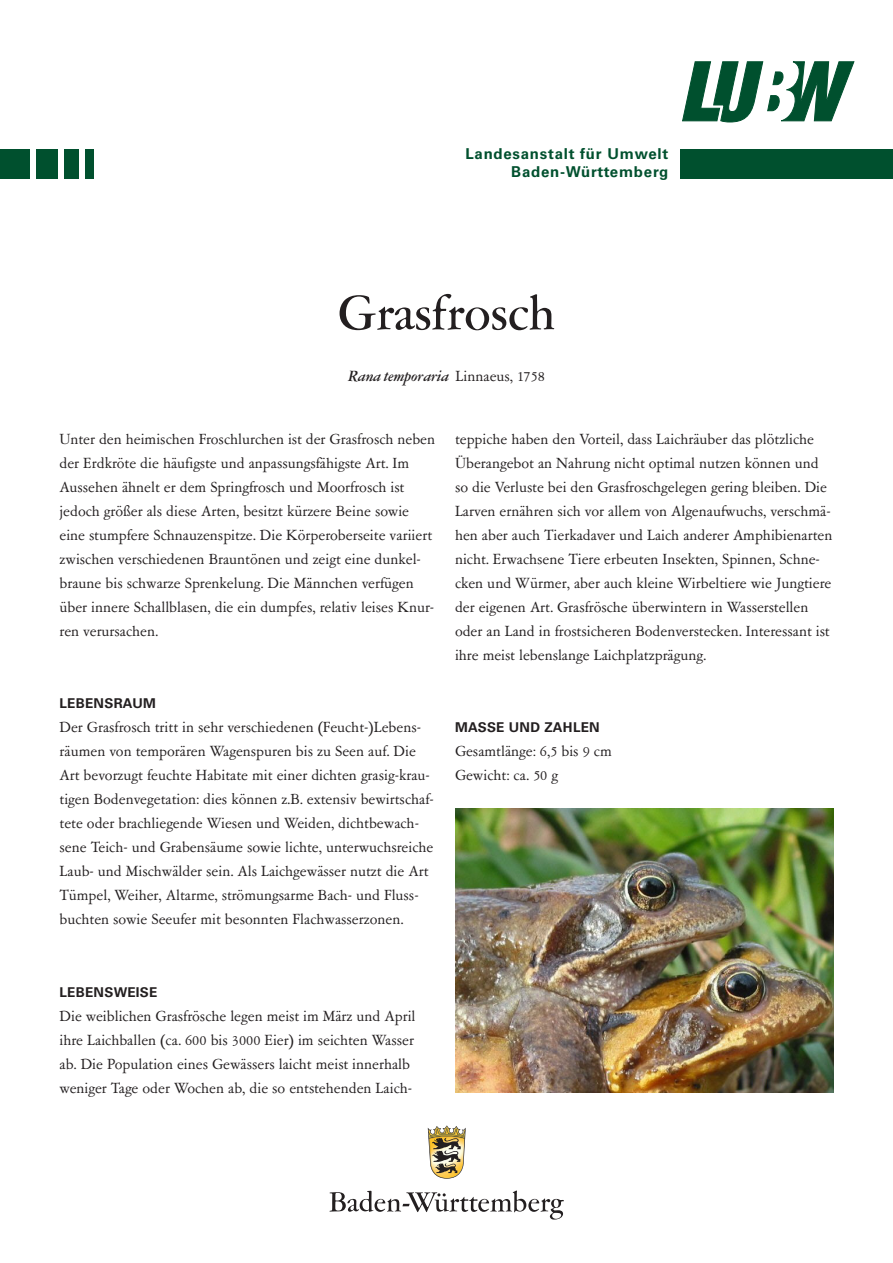
<style>
.page{position:relative;width:893px;height:1263px;background:#fff}
.page>*{position:absolute;margin:0;border:0;box-sizing:border-box;transform-origin:0 0}
.Hauptüberschrift_Mit{font:500 54px "Garamont Amst SH";letter-spacing:.015em;color:#231f20}
.Fließtext_Mitteilung{font:16.5px/24px "Garamont Amst SB Rom";color:#231f20}
.Unterüberschrift_Mit{font:16.5px "Garamont Amst SB Rom";color:#231f20}
.Unterüberschrift_Mit-2{font:16.5px "Garamont Amst SB Med Ita";color:#231f20}
.Kopf{font:700 15px/18.8px "Univers LT";letter-spacing:.05em;color:#00502e;text-align:right}
.Mobilfunk_Untertitel{font:700 13.5px "Univers LT";letter-spacing:.02em;color:#231f20}
.s1{font-family:"Garamont Amst SB Rom"}
</style>
<div class="page">
<div style="left:0;top:149px;width:30px;height:30px;background:#00502e"></div>
<div style="left:64px;top:149px;width:15px;height:30px;background:#00502e"></div>
<div style="left:85px;top:149px;width:9px;height:30px;background:#00502e"></div>
<div style="left:36px;top:149px;width:21px;height:30px;background:#00502e"></div>
<div style="left:680px;top:149px;width:213px;height:30px;background:#00502e"></div>
<svg style="left:682px;top:61px;width:173px;height:62px"></svg>
<svg style="left:330px;top:1190px;width:234px;height:29px"></svg>
<svg style="left:428px;top:1125px;width:38px;height:53px"></svg>
<img style="left:455px;top:808px;width:378px;height:284px">
<p class="Kopf" style="left:465px;top:144px;width:204px">Landesanstalt für Umwelt<br>Baden-Württemberg</p>
<p class="Hauptüberschrift_Mit" style="left:338px;top:287px;width:218px">Grasfrosch</p>
<p class="Unterüberschrift_Mit-2" style="left:348px;top:368px;width:198px">Rana temporaria <span class="s1">Linnaeus, 1758</span></p>
<p class="Fließtext_Mitteilung" style="left:60px;top:428px;width:377px">Unter den heimischen Froschlurchen ist der Grasfrosch neben der Erdkröte die häufigste und anpassungsfähigste Art. Im Aussehen ähnelt er dem Springfrosch und Moorfrosch ist jedoch größer als diese Arten, besitzt kürzere Beine sowie eine stumpfere Schnauzenspitze. Die Körperoberseite variiert zwischen verschiedenen Brauntönen und zeigt eine dunkel&shy;braune bis schwarze Sprenkelung. Die Männchen verfügen über innere Schallblasen, die ein dumpfes, relativ leises Knur&shy;ren verursachen.</p>
<p class="Mobilfunk_Untertitel" style="left:60px;top:696px;width:98px">LEBENSRAUM</p>
<p class="Fließtext_Mitteilung" style="left:60px;top:716px;width:376px">Der Grasfrosch tritt in sehr verschiedenen (Feucht-)Lebens&shy;räumen von temporären Wagenspuren bis zu Seen auf. Die Art bevorzugt feuchte Habitate mit einer dichten grasig-krau&shy;tigen Bodenvegetation: dies können z.B. extensiv bewirtschaf&shy;tete oder brachliegende Wiesen und Weiden, dichtbewach&shy;sene Teich- und Grabensäume sowie lichte, unterwuchsreiche Laub- und Mischwälder sein. Als Laichgewässer nutzt die Art Tümpel, Weiher, Altarme, strömungsarme Bach- und Fluss&shy;buchten sowie Seeufer mit besonnten Flachwasserzonen.</p>
<p class="Fließtext_Mitteilung" style="left:455px;top:428px;width:379px">teppiche haben den Vorteil, dass Laichräuber das plötzliche Überangebot an Nahrung nicht optimal nutzen können und so die Verluste bei den Grasfroschgelegen gering bleiben. Die Larven ernähren sich vor allem von Algenaufwuchs, verschmä&shy;hen aber auch Tierkadaver und Laich anderer Amphibienarten nicht. Erwachsene Tiere erbeuten Insekten, Spinnen, Schne&shy;cken und Würmer, aber auch kleine Wirbeltiere wie Jungtiere der eigenen Art. Grasfrösche überwintern in Wasserstellen oder an Land in frostsicheren Bodenverstecken. Interessant ist ihre meist lebenslange Laichplatzprägung.</p>
<p class="Mobilfunk_Untertitel" style="left:455px;top:720px;width:146px">MASSE UND ZAHLEN</p>
<p class="Unterüberschrift_Mit" style="left:455px;top:743px;width:158px">Gesamtlänge: 6,5 bis 9 cm</p>
<p class="Unterüberschrift_Mit" style="left:455px;top:767px;width:105px">Gewicht: ca. 50 g</p>
<p class="Mobilfunk_Untertitel" style="left:60px;top:984px;width:99px">LEBENSWEISE</p>
<p class="Fließtext_Mitteilung" style="left:60px;top:1004px;width:357px">Die weiblichen Grasfrösche legen meist im März und April ihre Laichballen (ca. 600 bis 3000 Eier) im seichten Wasser ab. Die Population eines Gewässers laicht meist innerhalb weniger Tage oder Wochen ab, die so entstehenden Laich-</p>
</div>
